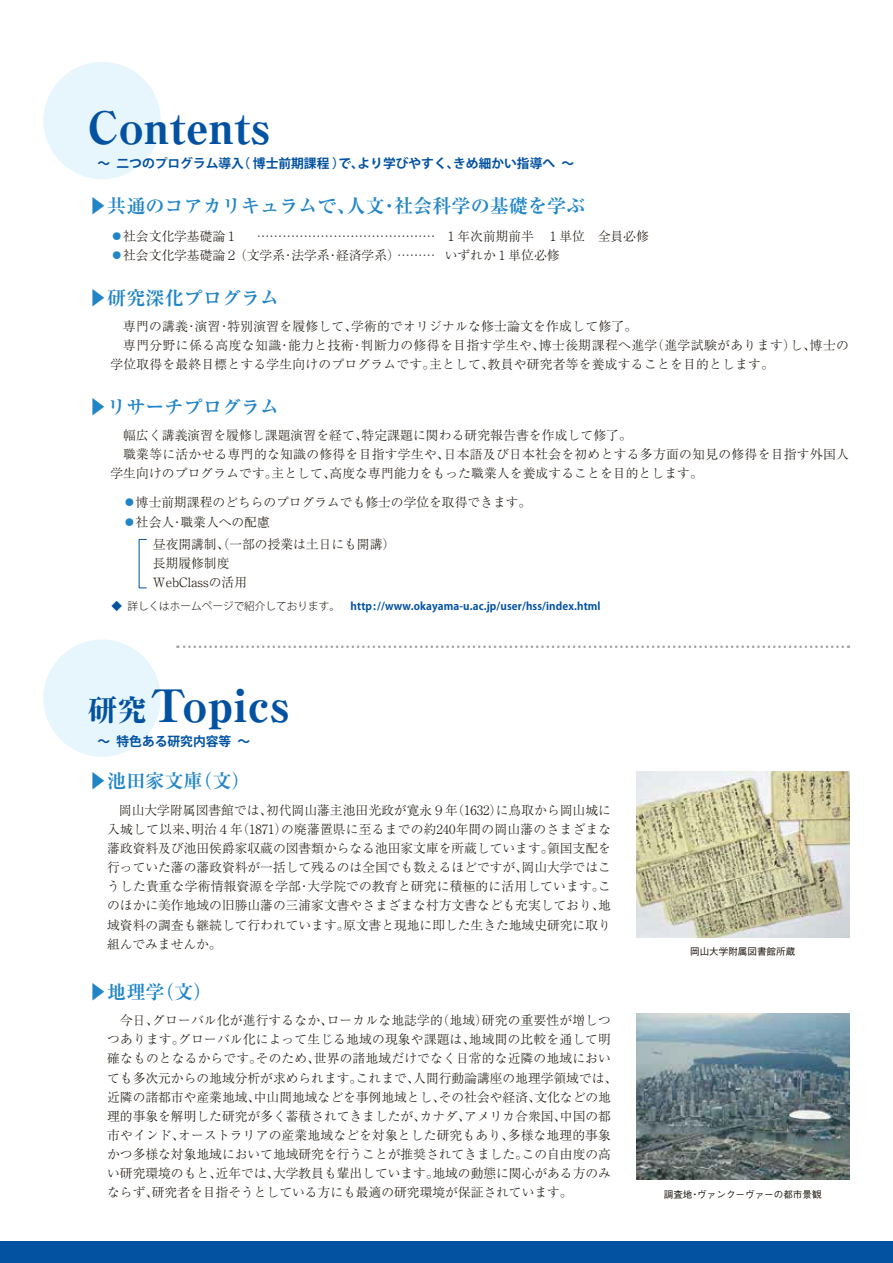
<style>
.page{position:relative;width:893px;height:1263px;background:#fff}
.page>*{position:absolute;margin:0;border:0;box-sizing:border-box;transform-origin:0 0}
.t1{font:44.7px "Ryumin Pr 6 N Heavy 90 msp RKSJ H";color:#0252a1}
.t2{font:19.2px "Ryumin Pr 6 N Bold 90 msp RKSJ H";color:#2085c7}
.t3{font:12.75px/19.2px "Ryumin Pr 6 N Light 90 msp RKSJ H";letter-spacing:.01em;color:#1b140c}
.t4{font:12.75px "Ryumin Pr 6 N Light 90 msp RKSJ H";letter-spacing:.035em;color:#1b140c}
.t5{font:12.75px "Koz Go Pr 6 N Bold 90 msp RKSJ H";color:#0252a1}
.t6{font:10.65px "Koz Go Pr 6 N Bold 90 msp RKSJ H";letter-spacing:.01em;color:#0252a1}
.t7{font:9.6px "Gothic BBB Pr 6 N Medium 90 msp RKSJ H";color:#1b140c}
.s1{color:#2085c7}
.s2{font-family:"Koz Go Pr 6 N Light 90 msp RKSJ H"}
.s3{font-family:"Koz Go Pr 6 N Light 90 msp RKSJ H";color:#1b140c}
.s4{font-size:29.7px}
</style>
<div class="page">
<div style="left:0;top:1241px;width:893px;height:22px;background:#0252a1"></div>
<div style="left:43px;top:62px;width:118px;height:117px;background:#e7f6fd;border-radius:50%"></div>
<svg style="left:177px;top:645px;width:672px;height:3px"></svg>
<div style="left:43px;top:640px;width:118px;height:117px;background:#e7f6fd;border-radius:50%"></div>
<img style="left:636px;top:772px;width:213px;height:165px">
<img style="left:636px;top:1014px;width:213px;height:166px">
<h1 class="t1" style="left:88px;top:111px;width:184px">Contents</h1>
<p class="t5" style="left:97px;top:159px;width:478px">～ 二つのプログラム導入（博士前期課程）で、より学びやすく、きめ細かい指導へ ～</p>
<h2 class="t2" style="left:88px;top:198px;width:499px">▶共通のコアカリキュラムで、人文・社会科学の基礎を学ぶ</h2>
<p class="t3" style="left:110px;top:228px;width:129px"><span class="s1">●</span>社会文化学基礎論１</p>
<p class="t3" style="left:110px;top:247px;width:291px"><span class="s1">●</span>社会文化学基礎論２（文学系・法学系・経済学系）</p>
<p class="t3" style="left:257px;top:228px;width:180px;text-align:right">…………………………………… ………</p>
<h2 class="t2" style="left:88px;top:290px;width:193px">▶研究深化プログラム</h2>
<p class="t3" style="left:445px;top:228px;width:206px">１年次前期前半　１単位　全員必修いずれか１単位必修</p>
<p class="t3" style="left:123px;top:318px;width:515px">専門の講義・演習・特別演習を履修して、学術的でオリジナルな修士論文を作成して修了。</p>
<p class="t4" style="left:123px;top:341px;width:727px">専門分野に係る高度な知識・能力と技術・判断力の修得を目指す学生や、博士後期課程へ進学（進学試験があります）し、博士の</p>
<p class="t3" style="left:110px;top:357px;width:665px">学位取得を最終目標とする学生向けのプログラムです。主として、教員や研究者等を養成することを目的とします。</p>
<h2 class="t2" style="left:88px;top:399px;width:193px">▶リサーチプログラム</h2>
<p class="t3" style="left:123px;top:427px;width:510px">幅広く講義演習を履修し課題演習を経て、特定課題に関わる研究報告書を作成して修了。</p>
<p class="t3" style="left:123px;top:446px;width:727px">職業等に活かせる専門的な知識の修得を目指す学生や、日本語及び日本社会を初めとする多方面の知見の修得を目指す外国人</p>
<p class="t3" style="left:110px;top:466px;width:594px">学生向けのプログラムです。主として、高度な専門能力をもった職業人を養成することを目的とします。</p>
<p class="t3" style="left:123px;top:495px;width:410px"><span class="s1">●</span>博士前期課程のどちらのプログラムでも修士の学位を取得できます。</p>
<p class="t3" style="left:153px;top:512px;width:244px;line-height:22.4px;text-indent:-30px"><span class="s1">●</span>社会人・職業人への配慮<br>昼夜開講制、（一部の授業は土日にも開講）</p>
<p class="t3" style="left:153px;top:555px;width:96px">長期履修制度<br>WebClassの活用</p>
<p class="t6" style="left:111px;top:602px;width:490px"><span class="s2">◆</span> <span class="s3">詳しくはホームページで紹介しております。　</span>http://www.okayama-u.ac.jp/user/hss/index.html</p>
<h1 class="t1" style="left:88px;top:688px;width:203px"><span class="s4">研究</span>Topics</h1>
<p class="t5" style="left:97px;top:736px;width:155px">～ 特色ある研究内容等 ～</p>
<h2 class="t2" style="left:88px;top:774px;width:164px">▶池田家文庫（文）</h2>
<p class="t3" style="left:107px;top:802px;width:505px;text-align:justify;text-indent:12px">岡山大学附属図書館では、初代岡山藩主池田光政が寛永９年（1632）に鳥取から岡山城に入城して以来、明治４年（1871）の廃藩置県に至るまでの約240年間の岡山藩のさまざまな藩政資料及び池田侯爵家収蔵の図書類からなる池田家文庫を所蔵しています。領国支配を行っていた藩の藩政資料が一括して残るのは全国でも数えるほどですが、岡山大学ではこうした貴重な学術情報資源を学部・大学院での教育と研究に積極的に活用しています。このほかに美作地域の旧勝山藩の三浦家文書やさまざまな村方文書なども充実しており、地域資料の調査も継続して行われています。原文書と現地に即した生きた地域史研究に取り組んでみませんか。</p>
<h2 class="t2" style="left:88px;top:984px;width:126px">▶地理学（文）</h2>
<p class="t3" style="left:107px;top:1012px;width:512px;text-indent:13px">今日、グローバル化が進行するなか、ローカルな地誌学的（地域）研究の重要性が増しつつあります。グローバル化によって生じる地域の現象や課題は、地域間の比較を通して明確なものとなるからです。そのため、世界の諸地域だけでなく日常的な近隣の地域においても多次元からの地域分析が求められます。これまで、人間行動論講座の地理学領域では、近隣の諸都市や産業地域、中山間地域などを事例地域とし、その社会や経済、文化などの地理的事象を解明した研究が多く蓄積されてきましたが、カナダ、アメリカ合衆国、中国の都市やインド、オーストラリアの産業地域などを対象とした研究もあり、多様な地理的事象かつ多様な対象地域において地域研究を行うことが推奨されてきました。この自由度の高い研究環境のもと、近年では、大学教員も輩出しています。地域の動態に関心がある方のみならず、研究者を目指そうとしている方にも最適の研究環境が保証されています。</p>
<p class="t7" style="left:690px;top:948px;width:107px">岡山大学附属図書館所蔵</p>
<p class="t7" style="left:664px;top:1191px;width:159px">調査地・ヴァンクーヴァーの都市景観</p>
</div>
